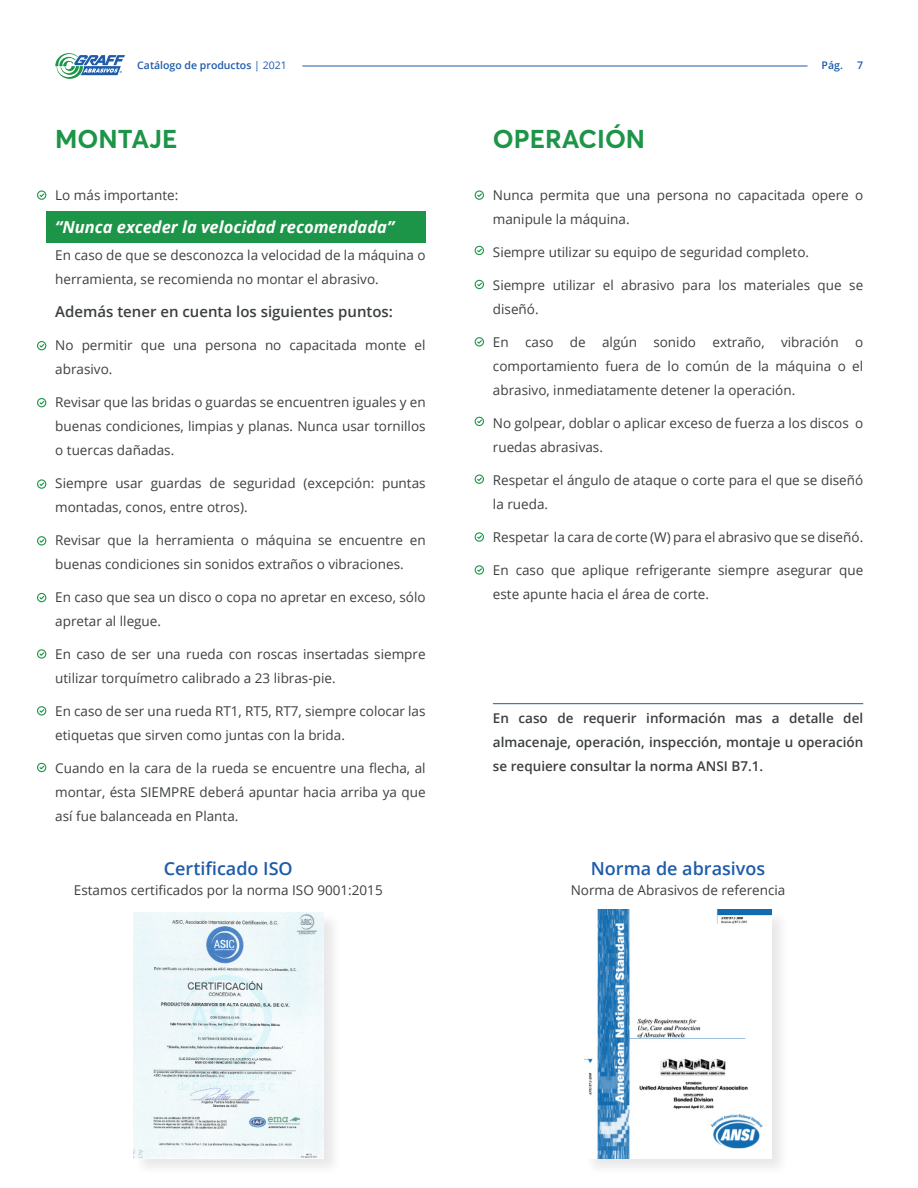
<style>
.page{position:relative;width:918px;height:1188px;background:#fff}
.page>*{position:absolute;margin:0;border:0;box-sizing:border-box;transform-origin:0 0}
.t1{font:700 25.5px "Averta";color:#1d9548}
.t2{font:600 18px "Open Sans";color:#1e5baa}
.t3{font:italic 700 16.5px "Open Sans";color:#fff}
.t4{font:600 15px "Open Sans";color:#3c3f40}
.t5{font:13.5px/24px "Open Sans";color:#3c3f40}
.t6{font:600 13.5px/24px "Open Sans";color:#3c3f40;text-align:justify}
.t7{font:600 10.5px "Open Sans";color:#1e5baa}
.s1{font-weight:400}
</style>
<div class="page">
<svg style="left:55px;top:53px;width:70px;height:26px"></svg>
<hr style="left:302px;top:66px;width:505px;height:1px;background:#1e5baa">
<div style="left:46px;top:211px;width:380px;height:32px;background:#1d9548"></div>
<svg style="left:477px;top:193px;width:5px;height:4px"></svg>
<div style="left:475px;top:190px;width:9px;height:10px;border:1px solid #1d9548;border-radius:50%"></div>
<div style="left:475px;top:246px;width:9px;height:9px;border:1px solid #1d9548;border-radius:50%"></div>
<div style="left:475px;top:280px;width:9px;height:9px;border:1px solid #1d9548;border-radius:50%"></div>
<svg style="left:477px;top:340px;width:5px;height:4px"></svg>
<div style="left:475px;top:337px;width:9px;height:10px;border:1px solid #1d9548;border-radius:50%"></div>
<div style="left:475px;top:417px;width:9px;height:9px;border:1px solid #1d9548;border-radius:50%"></div>
<svg style="left:477px;top:477px;width:5px;height:4px"></svg>
<div style="left:475px;top:475px;width:9px;height:9px;border:1px solid #1d9548;border-radius:50%"></div>
<svg style="left:477px;top:535px;width:5px;height:4px"></svg>
<div style="left:475px;top:532px;width:9px;height:10px;border:1px solid #1d9548;border-radius:50%"></div>
<svg style="left:477px;top:568px;width:5px;height:4px"></svg>
<div style="left:475px;top:565px;width:9px;height:10px;border:1px solid #1d9548;border-radius:50%"></div>
<svg style="left:39px;top:401px;width:5px;height:4px"></svg>
<div style="left:37px;top:398px;width:9px;height:9px;border:1px solid #1d9548;border-radius:50%"></div>
<svg style="left:39px;top:344px;width:5px;height:4px"></svg>
<div style="left:37px;top:341px;width:9px;height:9px;border:1px solid #1d9548;border-radius:50%"></div>
<svg style="left:39px;top:482px;width:5px;height:4px"></svg>
<div style="left:37px;top:479px;width:9px;height:10px;border:1px solid #1d9548;border-radius:50%"></div>
<svg style="left:39px;top:539px;width:5px;height:4px"></svg>
<div style="left:37px;top:536px;width:9px;height:10px;border:1px solid #1d9548;border-radius:50%"></div>
<div style="left:37px;top:593px;width:9px;height:9px;border:1px solid #1d9548;border-radius:50%"></div>
<svg style="left:39px;top:652px;width:5px;height:4px"></svg>
<div style="left:37px;top:649px;width:9px;height:10px;border:1px solid #1d9548;border-radius:50%"></div>
<svg style="left:39px;top:709px;width:5px;height:4px"></svg>
<div style="left:37px;top:706px;width:9px;height:10px;border:1px solid #1d9548;border-radius:50%"></div>
<div style="left:37px;top:763px;width:9px;height:9px;border:1px solid #1d9548;border-radius:50%"></div>
<hr style="left:493px;top:703px;width:370px;height:1px;background:#1e5baa">
<div style="left:133px;top:912px;width:209px;height:265px;background:#f5f5f5"></div>
<img style="left:133px;top:912px;width:190px;height:246px">
<div style="left:585px;top:910px;width:204px;height:267px;background:#231f20;opacity:.1"></div>
<img style="left:585px;top:910px;width:186px;height:248px">
<svg style="left:39px;top:193px;width:5px;height:4px"></svg>
<div style="left:37px;top:190px;width:9px;height:10px;border:1px solid #1d9548;border-radius:50%"></div>
<p class="t7" style="left:137px;top:58px;width:151px">Catálogo de productos <span class="s1">| 2021</span></p>
<p class="t7" style="left:822px;top:58px;width:23px">Pág.</p>
<p class="t7" style="left:857px;top:58px;width:7px">7</p>
<p class="t1" style="left:55px;top:122px;width:124px">MONTAJE</p>
<p class="t1" style="left:493px;top:122px;width:154px">OPERACIÓN</p>
<p class="t5" style="left:55px;top:182px;width:125px">Lo más importante:</p>
<p class="t3" style="left:55px;top:215px;width:340px">“Nunca exceder la velocidad recomendada”</p>
<p class="t5" style="left:55px;top:242px;width:372px">En caso de que se desconozca la velocidad de la máquina o herramienta, se recomienda no montar el abrasivo.</p>
<p class="t4" style="left:55px;top:301px;width:339px">Además tener en cuenta los siguientes puntos:</p>
<p class="t5" style="left:55px;top:332px;width:372px">No permitir que una persona no capacitada monte el abrasivo.</p>
<p class="t5" style="left:55px;top:389px;width:372px;text-align:justify">Revisar que las bridas o guardas se encuentren iguales y en buenas condiciones, limpias y planas. Nunca usar tornillos o tuercas dañadas.</p>
<p class="t5" style="left:55px;top:470px;width:372px">Siempre usar guardas de seguridad (excepción: puntas montadas, conos, entre otros).</p>
<p class="t5" style="left:55px;top:527px;width:372px">Revisar que la herramienta o máquina se encuentre en buenas condiciones sin sonidos extraños o vibraciones.</p>
<p class="t5" style="left:55px;top:584px;width:372px">En caso que sea un disco o copa no apretar en exceso, sólo apretar al llegue.</p>
<p class="t5" style="left:55px;top:641px;width:372px">En caso de ser una rueda con roscas insertadas siempre utilizar torquímetro calibrado a 23 libras-pie.</p>
<p class="t5" style="left:55px;top:698px;width:372px">En caso de ser una rueda RT1, RT5, RT7, siempre colocar las etiquetas que sirven como juntas con la brida.</p>
<p class="t5" style="left:55px;top:755px;width:372px;text-align:justify">Cuando en la cara de la rueda se encuentre una flecha, al montar, ésta SIEMPRE deberá apuntar hacia arriba ya que así fue balanceada en Planta.</p>
<p class="t5" style="left:493px;top:182px;width:372px">Nunca permita que una persona no capacitada opere o manipule la máquina.</p>
<p class="t5" style="left:493px;top:239px;width:318px">Siempre utilizar su equipo de seguridad completo.</p>
<p class="t5" style="left:493px;top:272px;width:372px">Siempre utilizar el abrasivo para los materiales que se diseñó.</p>
<p class="t5" style="left:493px;top:329px;width:372px;text-align:justify">En caso de algún sonido extraño, vibración o comportamiento fuera de lo común de la máquina o el abrasivo, inmediatamente detener la operación.</p>
<p class="t5" style="left:493px;top:410px;width:372px">No golpear, doblar o aplicar exceso de fuerza a los discos o ruedas abrasivas.</p>
<p class="t5" style="left:493px;top:467px;width:372px">Respetar el ángulo de ataque o corte para el que se diseñó la rueda.</p>
<p class="t5" style="left:493px;top:524px;width:372px">Respetar la cara de corte (W) para el abrasivo que se diseñó.</p>
<p class="t5" style="left:493px;top:557px;width:372px">En caso que aplique refrigerante siempre asegurar que este apunte hacia el área de corte.</p>
<p class="t6" style="left:493px;top:706px;width:372px">En caso de requerir información mas a detalle del almacenaje, operación, inspección, montaje u operación se requiere consultar la norma ANSI B7.1.</p>
<p class="t2" style="left:164px;top:856px;width:130px">Certificado ISO</p>
<p class="t2" style="left:591px;top:856px;width:176px">Norma de abrasivos</p>
<p class="t5" style="left:74px;top:878px;width:310px">Estamos certificados por la norma ISO 9001:2015</p>
<p class="t5" style="left:571px;top:878px;width:216px">Norma de Abrasivos de referencia</p>
</div>
